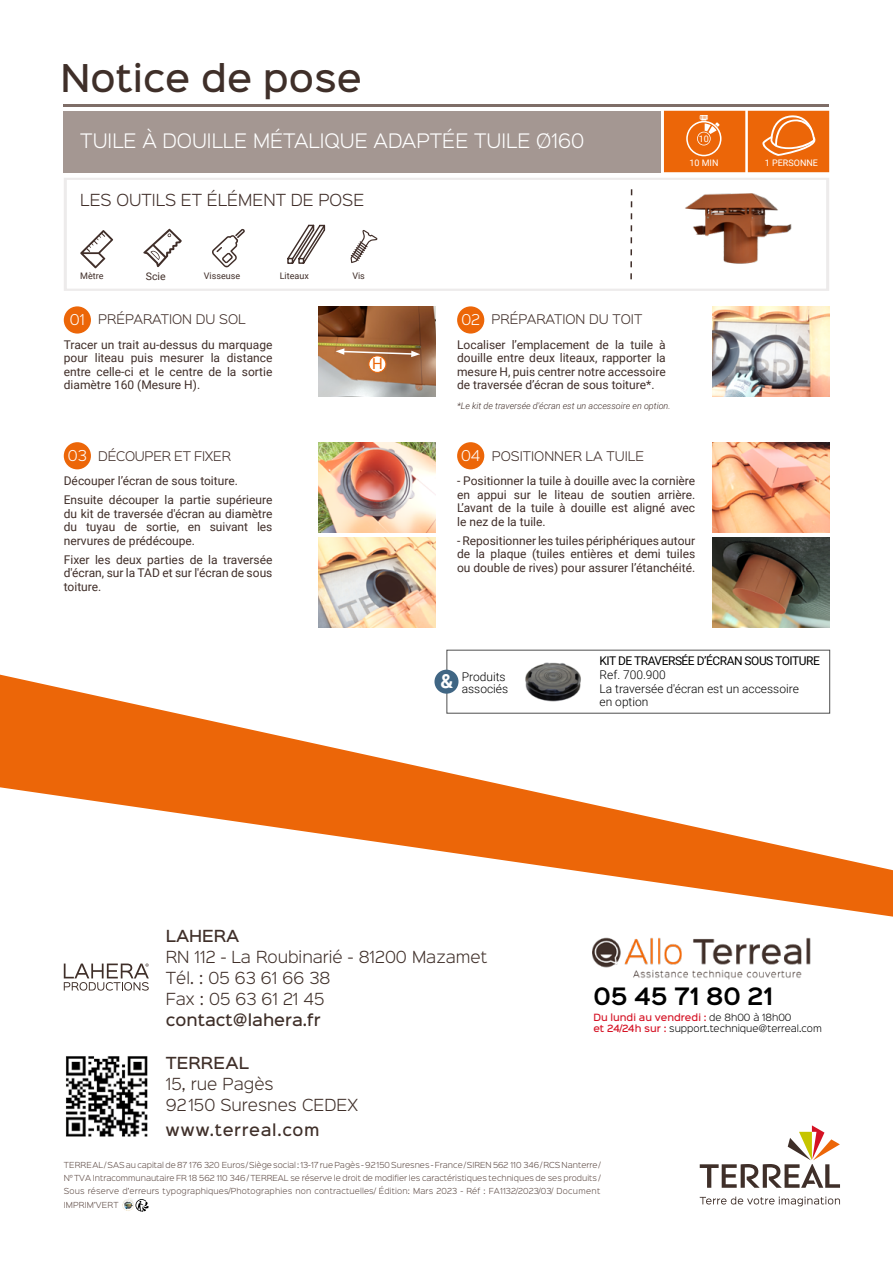
<style>
.page{position:relative;width:893px;height:1263px;background:#fff}
.page>*{position:absolute;margin:0;border:0;box-sizing:border-box;transform-origin:0 0}
.t1{font:500 34.5px "Sinkin Sans 500";color:#3f2f29}
.t2{font:600 21.6px "Sinkin Sans 600";color:#000}
.t3{font:300 18px "Sinkin Sans 300";color:#fff}
.t4{font:300 15px/21px "Sinkin Sans 300";color:#3f2f29}
.t5{font:500 15px "Sinkin Sans 500";color:#3f2f29}
.t6{font:300 15px "Sinkin Sans 300";color:#402e29}
.t7{font:500 15px "Sinkin Sans 500";letter-spacing:.045em;color:#3f2f29}
.t8{font:15px "Roboto";color:#ec6608}
.t9{font:300 13.5px "Sinkin Sans 300";color:#fff}
.t10{font:12px/13.5px "Roboto";color:#402e29;text-align:justify}
.t11{font:300 12px/13.5px "Roboto";color:#000}
.t12{font:300 12px "Sinkin Sans 300";color:#402e29}
.t13{font:12px "Roboto";letter-spacing:-.04em;color:#000}
.t14{font:300 12px "Sinkin Sans 300";letter-spacing:-.02em;color:#402e29}
.t15{font:10.5px "Roboto";color:#402e29}
.t16{font:italic 300 9px "Roboto";color:#402e29}
.t17{font:300 9px "Sinkin Sans 300";color:#000}
.t18{font:500 9px "Sinkin Sans 500";color:#d51224}
.t19{font:9px "Roboto";color:#402e29}
.t20{font:9px "Roboto";color:#fff}
.t21{font:300 7.5px/13.2px "Sinkin Sans 300";letter-spacing:.02em;color:#5d4a44;text-align:justify}
.s1{font-family:"Sinkin Sans 300";font-weight:300;color:#000}
.s2{font-family:"Sinkin Sans 500";font-weight:500;color:#d51224}
</style>
<div class="page">
<svg style="left:0;top:675px;width:893px;height:242px"></svg>
<img style="left:66px;top:1056px;width:82px;height:81px">
<svg style="left:700px;top:1125px;width:140px;height:63px"></svg>
<svg style="left:700px;top:1196px;width:140px;height:10px"></svg>
<svg style="left:122px;top:1198px;width:27px;height:14px"></svg>
<img style="left:592px;top:937px;width:219px;height:43px">
<svg style="left:64px;top:963px;width:85px;height:28px"></svg>
<hr style="left:64px;top:104px;width:765px;height:2px;background:#7e6d67">
<div style="left:64px;top:111px;width:597px;height:61px;background:#a49792"></div>
<svg style="left:64px;top:178px;width:765px;height:113px"></svg>
<svg style="left:664px;top:111px;width:165px;height:61px;background:#ed731e"></svg>
<svg style="left:212px;top:229px;width:33px;height:39px"></svg>
<svg style="left:80px;top:230px;width:33px;height:38px"></svg>
<svg style="left:143px;top:229px;width:39px;height:38px"></svg>
<svg style="left:286px;top:223px;width:40px;height:42px"></svg>
<div style="left:64px;top:306px;width:27px;height:28px;background:#ec6608;border-radius:50%"></div>
<div style="left:457px;top:306px;width:27px;height:28px;background:#ec6608;border-radius:50%"></div>
<div style="left:64px;top:442px;width:27px;height:27px;background:#ec6608;border-radius:50%"></div>
<div style="left:457px;top:442px;width:27px;height:27px;background:#ec6608;border-radius:50%"></div>
<img style="left:319px;top:306px;width:117px;height:90px">
<img style="left:712px;top:306px;width:117px;height:90px">
<img style="left:319px;top:442px;width:117px;height:91px">
<img style="left:712px;top:442px;width:117px;height:91px">
<img style="left:712px;top:537px;width:117px;height:90px">
<img style="left:319px;top:537px;width:117px;height:90px">
<img style="left:684px;top:191px;width:108px;height:75px">
<svg style="left:630px;top:188px;width:3px;height:93px"></svg>
<img style="left:521px;top:662px;width:64px;height:45px">
<div style="left:434px;top:670px;width:24px;height:24px;background:#406684;border-radius:50%"></div>
<svg style="left:335px;top:348px;width:85px;height:9px"></svg>
<div style="left:369px;top:356px;width:17px;height:17px;background:#fff;border-radius:50%"></div>
<div style="left:368px;top:355px;width:18px;height:18px;border:1px solid #ec6608;border-radius:50%"></div>
<svg style="left:351px;top:230px;width:26px;height:33px"></svg>
<h1 class="t1" style="left:61px;top:48px;width:303px">Notice de pose</h1>
<h3 class="t3" style="left:80px;top:126px;width:505px">TUILE À DOUILLE MÉTALIQUE ADAPTÉE TUILE Ø160</h3>
<p class="t6" style="left:80px;top:188px;width:286px">LES OUTILS ET ÉLÉMENT DE POSE</p>
<p class="t20" style="left:699px;top:132px;width:12px">10</p>
<p class="t20" style="left:689px;top:157px;width:31px">10 MIN</p>
<p class="t20" style="left:765px;top:157px;width:55px">1 PERSONNE</p>
<p class="t19" style="left:80px;top:270px;width:25px">Mètre</p>
<p class="t15" style="left:146px;top:269px;width:21px">Scie</p>
<p class="t19" style="left:204px;top:270px;width:38px">Visseuse</p>
<p class="t19" style="left:280px;top:270px;width:31px">Liteaux</p>
<p class="t19" style="left:352px;top:270px;width:14px">Vis</p>
<p class="t12" style="left:98px;top:310px;width:149px">PRÉPARATION DU SOL</p>
<p class="t10" style="left:64px;top:337px;width:210px">Tracer un trait au-dessus du marquage pour liteau puis mesurer la distance entre celle-ci et le centre de la sortie diamètre 160 (Mesure H).</p>
<p class="t12" style="left:492px;top:310px;width:152px">PRÉPARATION DU TOIT</p>
<p class="t9" style="left:70px;top:309px;width:16px">01</p>
<p class="t9" style="left:461px;top:309px;width:20px">02</p>
<p class="t10" style="left:457px;top:337px;width:210px">Localiser l’emplacement de la tuile à douille entre deux liteaux, rapporter la mesure H, puis centrer notre accessoire de traversée d’écran de sous toiture*.</p>
<p class="t16" style="left:457px;top:400px;width:215px">*Le kit de traversée d'écran est un accessoire en option.</p>
<p class="t8" style="left:372px;top:354px;width:12px">H</p>
<p class="t14" style="left:98px;top:446px;width:134px">DÉCOUPER ET FIXER</p>
<p class="t12" style="left:492px;top:446px;width:154px">POSITIONNER LA TUILE</p>
<p class="t9" style="left:68px;top:445px;width:20px">03</p>
<p class="t9" style="left:461px;top:445px;width:21px">04</p>
<p class="t10" style="left:64px;top:471px;width:210px;line-height:19px">Découper l’écran de sous toiture.<br>Ensuite découper la partie supérieure</p>
<p class="t10" style="left:64px;top:506px;width:210px">du kit de traversée d'écran au diamètre du tuyau de sortie, en suivant les nervures de prédécoupe.</p>
<p class="t10" style="left:64px;top:552px;width:210px">Fixer les deux parties de la traversée d'écran, sur la TAD et sur l'écran de sous toiture.</p>
<p class="t10" style="left:457px;top:474px;width:240px">- Positionner la tuile à douille avec la cornière en appui sur le liteau de soutien arrière.<br>L’avant de la tuile à douille est aligné avec le nez de la tuile.</p>
<p class="t10" style="left:457px;top:533px;width:240px">- Repositionner les tuiles périphériques autour de la plaque (tuiles entières et demi tuiles ou double de rives) pour assurer l’étanchéité.</p>
<p class="t11" style="left:440px;top:670px;width:69px;line-height:12px;text-align:right">Produits<br><sup>&amp;</sup> associés</p>
<p class="t13" style="left:600px;top:652px;width:222px">KIT DE TRAVERSÉE D’ÉCRAN SOUS TOITURE</p>
<p class="t11" style="left:600px;top:668px;width:201px">Ref. 700.900<br>La traversée d'écran est un accessoire en option</p>
<p class="t5" style="left:166px;top:923px;width:75px">LAHERA</p>
<p class="t4" style="left:166px;top:946px;width:323px">RN 112 - La Roubinarié - 81200 Mazamet<br>Tél. : 05 63 61 66 38<br>Fax : 05 63 61 21 45</p>
<p class="t5" style="left:166px;top:1007px;width:156px">contact@lahera.fr</p>
<p class="t5" style="left:166px;top:1050px;width:85px">TERREAL</p>
<p class="t4" style="left:166px;top:1072px;width:194px">15, rue Pagès<br>92150 Suresnes CEDEX</p>
<h2 class="t2" style="left:593px;top:978px;width:181px">05 45 71 80 21</h2>
<p class="t18" style="left:593px;top:1010px;width:200px">Du lundi au vendredi : <span class="s1">de 8h00 à 18h00</span></p>
<p class="t17" style="left:593px;top:1021px;width:230px"><span class="s2">et 24/24h sur :</span> support.technique@terreal.com</p>
<p class="t7" style="left:166px;top:1117px;width:155px">www.terreal.com</p>
<p class="t21" style="left:64px;top:1158px;width:538px">TERREAL / SAS au capital de 87 176 320 Euros / Siège social: 13-17 rue Pagès - 92150 Suresnes - France / SIREN 562 110 346 / RCS Nanterre / N°TVA Intracommunautaire FR 18 562 110 346 / TERREAL se réserve le droit de modifier les caractéristiques techniques de ses produits / Sous réserve d’erreurs typographiques/Photographies non contractuelles/ Édition: Mars 2023 - Réf : FA1132/2023/03/ Document IMPRIM’VERT</p>
</div>
